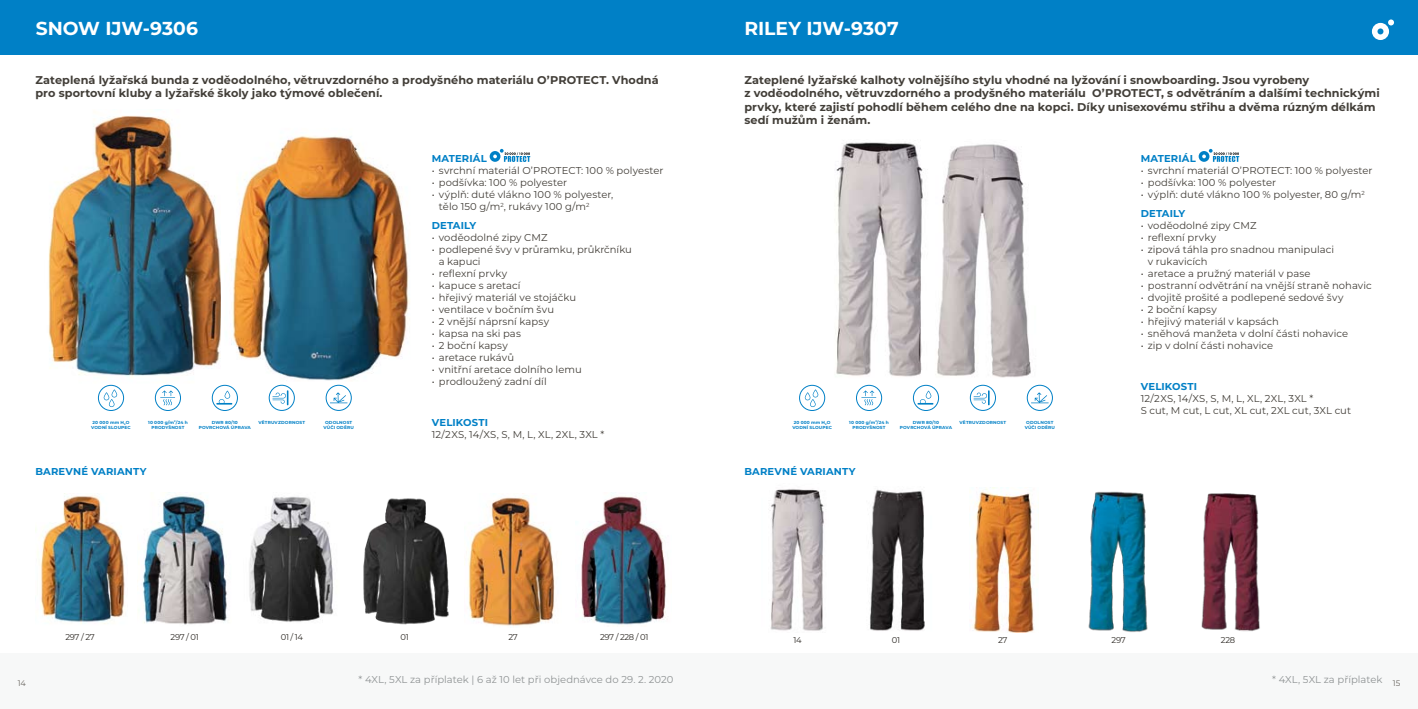
<style>
.page{position:relative;width:1418px;height:709px;background:#fff}
.page>*{position:absolute;margin:0;border:0;box-sizing:border-box;transform-origin:0 0}
.t1{font:700 18.75px "Montserrat";color:#fff}
.t2{font:700 11.25px/13.5px "Montserrat";letter-spacing:.005em;color:#423e38}
.t3{font:10px/12px "Montserrat";letter-spacing:.005em;color:#423e38}
.t4{font:700 10px "Montserrat";letter-spacing:.02em;color:#0080c6}
.t5{font:10px "Montserrat";letter-spacing:.005em;color:#8f9394}
.t6{font:8.38px "Montserrat";letter-spacing:-.04em;color:#2b2722}
.t7{font:8.12px "Montserrat";color:#6a6661}
.t8{font:700 4.38px/5.2px "Montserrat";letter-spacing:.025em;color:#0080c6;text-align:center}
.s1{font-weight:700;color:#0080c6}
</style>
<div class="page">
<div style="left:0;top:653px;width:709px;height:56px;background:#f7f8f8"></div>
<div style="left:0;top:0;width:709px;height:54px;background:#0080c6"></div>
<div style="left:709px;top:653px;width:708px;height:56px;background:#f7f8f8"></div>
<div style="left:709px;top:0;width:708px;height:54px;background:#0080c6"></div>
<svg style="left:1371px;top:19px;width:22px;height:21px"></svg>
<img style="left:835px;top:142px;width:196px;height:236px">
<img style="left:770px;top:489px;width:54px;height:142px">
<svg style="left:1198px;top:149px;width:41px;height:13px"></svg>
<div style="left:856px;top:385px;width:26px;height:26px;border:1px solid #0080c6;border-radius:50%"></div>
<svg style="left:861px;top:390px;width:15px;height:15px"></svg>
<div style="left:799px;top:385px;width:26px;height:26px;border:1px solid #0080c6;border-radius:50%"></div>
<svg style="left:804px;top:389px;width:14px;height:18px"></svg>
<div style="left:913px;top:385px;width:25px;height:26px;border:1px solid #0080c6;border-radius:50%"></div>
<svg style="left:918px;top:391px;width:15px;height:13px"></svg>
<div style="left:970px;top:385px;width:25px;height:26px;border:1px solid #0080c6;border-radius:50%"></div>
<svg style="left:973px;top:391px;width:16px;height:14px"></svg>
<div style="left:1026px;top:385px;width:26px;height:26px;border:1px solid #0080c6;border-radius:50%"></div>
<svg style="left:1031px;top:392px;width:17px;height:11px"></svg>
<img style="left:870px;top:489px;width:55px;height:142px">
<img style="left:972px;top:487px;width:62px;height:145px">
<img style="left:1088px;top:491px;width:60px;height:141px">
<img style="left:1201px;top:493px;width:59px;height:139px">
<svg style="left:489px;top:149px;width:41px;height:13px"></svg>
<div style="left:155px;top:385px;width:26px;height:26px;border:1px solid #0080c6;border-radius:50%"></div>
<svg style="left:160px;top:390px;width:15px;height:15px"></svg>
<div style="left:98px;top:385px;width:26px;height:26px;border:1px solid #0080c6;border-radius:50%"></div>
<svg style="left:104px;top:389px;width:13px;height:18px"></svg>
<div style="left:212px;top:385px;width:26px;height:26px;border:1px solid #0080c6;border-radius:50%"></div>
<svg style="left:217px;top:391px;width:15px;height:13px"></svg>
<div style="left:269px;top:385px;width:26px;height:26px;border:1px solid #0080c6;border-radius:50%"></div>
<svg style="left:272px;top:391px;width:16px;height:14px"></svg>
<div style="left:326px;top:385px;width:25px;height:26px;border:1px solid #0080c6;border-radius:50%"></div>
<svg style="left:330px;top:392px;width:17px;height:11px"></svg>
<img style="left:35px;top:495px;width:90px;height:129px">
<img style="left:142px;top:496px;width:85px;height:129px">
<img style="left:249px;top:496px;width:85px;height:126px">
<img style="left:363px;top:498px;width:86px;height:127px">
<img style="left:468px;top:493px;width:87px;height:134px">
<img style="left:581px;top:496px;width:86px;height:129px">
<img style="left:48px;top:116px;width:173px;height:262px">
<img style="left:231px;top:135px;width:179px;height:246px">
<h1 class="t1" style="left:36px;top:15px;width:164px">SNOW IJW-9306</h1>
<p class="t2" style="left:35px;top:73px;width:540px">Zateplená lyžařská bunda z voděodolného, větruvzdorného a prodyšného materiálu O’PROTECT</p>
<p class="t2" style="left:606px;top:73px;width:54px">. Vhodná</p>
<p class="t2" style="left:35px;top:86px;width:348px">pro sportovní kluby a lyžařské školy jako týmové oblečení.</p>
<p class="t8" style="left:91px;top:419px;width:41px">20 000 mm H <sub>2</sub>O vodní sloupec</p>
<p class="t8" style="left:199px;top:419px;width:54px">DWR 80/10 povrchová úprava</p>
<p class="t8" style="left:258px;top:419px;width:48px">Větruvz dor nost</p>
<p class="t8" style="left:323px;top:419px;width:32px">Odolnost vůči oděru</p>
<p class="t8" style="left:148px;top:419px;width:41px">10 000 g/m<sup>2</sup>/24 h prodyšnost</p>
<p class="t4" style="left:432px;top:151px;width:57px">Materiál</p>
<p class="t3" style="left:432px;top:164px;width:233px">• svrchní materiál O’PROTECT: 100 % polyester</p>
<p class="t3" style="left:432px;top:176px;width:137px">• podšívka: 100 % polyester</p>
<p class="t3" style="left:439px;top:188px;width:176px;text-indent:-7px">• výplň: duté vlákno 100 % polyester, tělo 150 g/m<sup>2</sup>, rukávy 100 g/m<sup>2</sup></p>
<p class="t4" style="left:432px;top:218px;width:45px">Detai ly</p>
<p class="t3" style="left:432px;top:231px;width:117px">• voděodolné zipy CMZ</p>
<p class="t3" style="left:439px;top:243px;width:195px;text-indent:-7px">• podlepené švy v průramku, průkrčníku a kapuci</p>
<p class="t3" style="left:432px;top:267px;width:77px">• reflexní prvky</p>
<p class="t3" style="left:432px;top:279px;width:90px">• kapuce s aretací</p>
<p class="t3" style="left:432px;top:291px;width:146px">• hřejivý materiál ve stojáčku</p>
<p class="t3" style="left:432px;top:303px;width:124px">• ventilace v bočním švu</p>
<p class="t3" style="left:432px;top:315px;width:119px">• 2 vnější náprsní kapsy</p>
<p class="t3" style="left:432px;top:327px;width:91px">• kapsa na ski pas</p>
<p class="t3" style="left:432px;top:339px;width:78px">• 2 boční kapsy</p>
<p class="t3" style="left:432px;top:351px;width:84px">• aretace rukávů</p>
<p class="t3" style="left:432px;top:363px;width:151px">• vnitřní aretace dolního lemu</p>
<p class="t3" style="left:432px;top:375px;width:117px">• prodloužený zadní díl</p>
<p class="t4" style="left:432px;top:415px;width:58px">VELIKOSTI</p>
<p class="t3" style="left:432px;top:427px;width:174px">12/2XS, 14/XS, S, M, L, XL, 2XL, 3XL *</p>
<h1 class="t1" style="left:744px;top:15px;width:156px">RILEY IJW-9307</h1>
<p class="t2" style="left:744px;top:73px;width:566px">Zateplené lyžařské kalhoty volnějšího stylu vhodné na lyžování i snowboarding. Jsou vyrobeny z voděodolného, větruvzdorného a prodyšného materiálu O’PROTECT</p>
<p class="t2" style="left:744px;top:86px;width:637px;text-indent:416px">, s odvětráním a dalšími technickými prvky, které zajistí pohodlí během celého dne na kopci. Díky unisexovému střihu a dvěma rúzným délkám sedí mužům i ženám.</p>
<p class="t4" style="left:1140px;top:151px;width:57px">Materiál</p>
<p class="t3" style="left:1140px;top:164px;width:233px">• svrchní materiál O’PROTECT: 100 % polyester</p>
<p class="t3" style="left:1140px;top:176px;width:137px">• podšívka: 100 % polyester</p>
<p class="t3" style="left:1140px;top:184px;width:225px;line-height:19.1px">• výplň: duté vlákno 100 % polyester, 80 g/m<sup>2<br></sup><span class="s1">Detai ly</span></p>
<p class="t3" style="left:1140px;top:219px;width:117px">• voděodolné zipy CMZ</p>
<p class="t3" style="left:1140px;top:231px;width:77px">• reflexní prvky</p>
<p class="t3" style="left:1147px;top:243px;width:188px;text-indent:-7px">• zipová táhla pro snadnou manipulaci v rukavicích</p>
<p class="t3" style="left:1140px;top:267px;width:171px">• aretace a pružný materiál v pase</p>
<p class="t3" style="left:1140px;top:279px;width:232px">• postranní odvětrání na vnější straně nohavic</p>
<p class="t3" style="left:1140px;top:291px;width:204px">• dvojitě prošité a podlepené sedové švy</p>
<p class="t3" style="left:1140px;top:303px;width:78px">• 2 boční kapsy</p>
<p class="t3" style="left:1140px;top:315px;width:140px">• hřejivý materiál v kapsách</p>
<p class="t3" style="left:1140px;top:327px;width:209px">• sněhová manžeta v dolní části nohavice</p>
<p class="t3" style="left:1140px;top:339px;width:134px">• zip v dolní části nohavice</p>
<p class="t4" style="left:1140px;top:379px;width:58px">VELIKOSTI</p>
<p class="t3" style="left:1140px;top:391px;width:212px">12/2XS, 14/XS, S, M, L, XL, 2XL, 3XL *<br>S cut, M cut, L cut, XL cut, 2XL cut, 3XL cut</p>
<p class="t8" style="left:792px;top:419px;width:41px">20 000 mm H <sub>2</sub>O vodní sloupec</p>
<p class="t8" style="left:900px;top:419px;width:54px">DWR 80/10 povrchová úprava</p>
<p class="t8" style="left:959px;top:419px;width:48px">Větruvz dor nost</p>
<p class="t8" style="left:1024px;top:419px;width:32px">Odolnost vůči oděru</p>
<p class="t8" style="left:849px;top:419px;width:41px">10 000 g/m<sup>2</sup>/24 h prodyšnost</p>
<p class="t4" style="left:35px;top:464px;width:112px">Bar evné varianty</p>
<p class="t4" style="left:744px;top:464px;width:112px">Bar evné varianty</p>
<p class="t6" style="left:65px;top:631px;width:31px">297 / 27</p>
<p class="t6" style="left:170px;top:631px;width:30px">297 / 01</p>
<p class="t6" style="left:281px;top:631px;width:24px">01 / 14</p>
<p class="t6" style="left:400px;top:631px;width:10px">01</p>
<p class="t6" style="left:508px;top:631px;width:11px">27</p>
<p class="t6" style="left:600px;top:631px;width:50px">297 / 228 / 01</p>
<p class="t6" style="left:793px;top:634px;width:10px">14</p>
<p class="t6" style="left:892px;top:634px;width:10px">01</p>
<p class="t6" style="left:998px;top:634px;width:11px">27</p>
<p class="t6" style="left:1111px;top:634px;width:16px">297</p>
<p class="t6" style="left:1220px;top:634px;width:16px">228</p>
<p class="t5" style="left:358px;top:672px;width:316px">* 4XL, 5XL za příplatek | 6 až 10 let při objednávce do 29. 2. 2020</p>
<p class="t5" style="left:1272px;top:672px;width:112px">* 4XL, 5XL za příplatek</p>
<p class="t7" style="left:18px;top:678px;width:10px">14</p>
<p class="t7" style="left:1392px;top:678px;width:9px">15</p>
</div>
